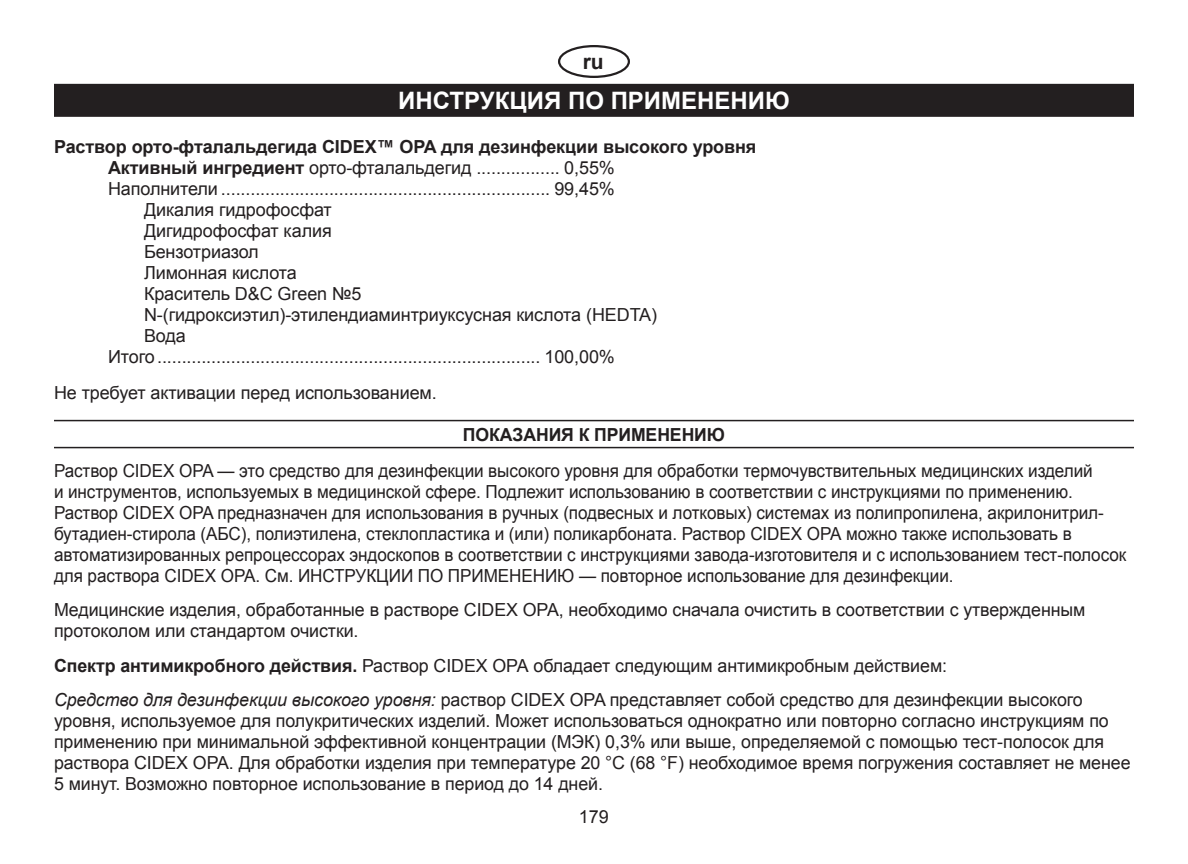
<style>
.page{position:relative;width:1188px;height:864px;background:#fff}
.page>*{position:absolute;margin:0;border:0;box-sizing:border-box;transform-origin:0 0}
.t1{font:700 24px "Arial";color:#fff}
.t2{font:700 21px "Arial";color:#231f20}
.t3{font:18px/21px "Arial";letter-spacing:-.005em;color:#231f20}
.t4{font:18px/21px "Arial";letter-spacing:-.005em;color:#231f20;scale:.95 1}
.t5{font:700 18px "Arial";letter-spacing:-.005em;color:#231f20}
.s1{font-weight:700}
.s2{font-style:italic}
</style>
<div class="page">
<div style="left:54px;top:84px;width:1080px;height:33px;background:#231f20"></div>
<hr style="left:54px;top:420px;width:1080px;height:1px;background:#231f20">
<hr style="left:54px;top:447px;width:1080px;height:1px;background:#231f20">
<div style="left:558px;top:45px;width:72px;height:33px;border:2px solid #231f20;border-radius:50%"></div>
<p class="t2" style="left:583px;top:47px;width:23px">ru</p>
<p class="t1" style="left:398px;top:85px;width:393px">ИНСТРУКЦИЯ ПО ПРИМЕНЕНИЮ</p>
<p class="t5" style="left:54px;top:135px;width:704px">Раствор орто-фталальдегида CIDEX™ OPA для дезинфекции высокого уровня</p>
<p class="t3" style="left:108px;top:157px;width:508px"><span class="s1">Активный ингредиент</span> орто-фталальдегид ................. 0,55%</p>
<p class="t3" style="left:108px;top:178px;width:508px">Наполнители ................................................................... 99,45%</p>
<p class="t3" style="left:144px;top:199px;width:189px">Дикалия гидрофосфат</p>
<p class="t3" style="left:144px;top:220px;width:189px">Дигидрофосфат калия</p>
<p class="t3" style="left:144px;top:241px;width:116px">Бензотриазол</p>
<p class="t3" style="left:144px;top:262px;width:154px">Лимонная кислота</p>
<p class="t3" style="left:144px;top:283px;width:219px">Краситель D&amp;C Green №5</p>
<p class="t3" style="left:144px;top:304px;width:515px">N-(гидроксиэтил)-этилендиаминтриуксусная кислота (HEDTA)</p>
<p class="t3" style="left:144px;top:325px;width:43px">Вода</p>
<p class="t3" style="left:108px;top:346px;width:508px">Итого.............................................................................. 100,00%</p>
<p class="t3" style="left:54px;top:382px;width:384px">Не требует активации перед использованием.</p>
<p class="t5" style="left:463px;top:423px;width:264px">ПОКАЗАНИЯ К ПРИМЕНЕНИЮ</p>
<p class="t4" style="left:54px;top:460px;width:1130px">Раствор CIDEX OPA — это средство для дезинфекции высокого уровня для обработки термочувствительных медицинских изделий<br>и инструментов, используемых в медицинской сфере. Подлежит использованию в соответствии с инструкциями по применению.<br>Раствор CIDEX OPA предназначен для использования в ручных (подвесных и лотковых) системах из полипропилена, акрилонитрил&shy;бутадиен-стирола (АБС), полиэтилена, стеклопластика и (или) поликарбоната. Раствор CIDEX ОРА можно также использовать в автоматизированных репроцессорах эндоскопов в соответствии с инструкциями завода-изготовителя и с использованием тест-полосок для раствора CIDEX OPA. См. ИНСТРУКЦИИ ПО ПРИМЕНЕНИЮ — повторное использование для дезинфекции.</p>
<p class="t3" style="left:54px;top:600px;width:1033px">Медицинские изделия, обработанные в растворе CIDEX OPA, необходимо сначала очистить в соответствии с утвержденным протоколом или стандартом очистки.</p>
<p class="t3" style="left:54px;top:655px;width:895px"><span class="s1">Спектр антимикробного действия.</span> Раствор CIDEX ОРА обладает следующим антимикробным действием:</p>
<p class="t3" style="left:54px;top:690px;width:1078px"><span class="s2">Средство для дезинфекции высокого уровня:</span> раствор CIDEX OPA представляет собой средство для дезинфекции высокого уровня, используемое для полукритических изделий. Может использоваться однократно или повторно согласно инструкциям по применению при минимальной эффективной концентрации (МЭК) 0,3% или выше, определяемой с помощью тест-полосок для раствора CIDEX OPA. Для обработки изделия при температуре 20 °C (68 °F) необходимое время погружения составляет не менее 5 минут. Возможно повторное использование в период до 14 дней.</p>
<p class="t3" style="left:579px;top:806px;width:32px">179</p>
</div>
